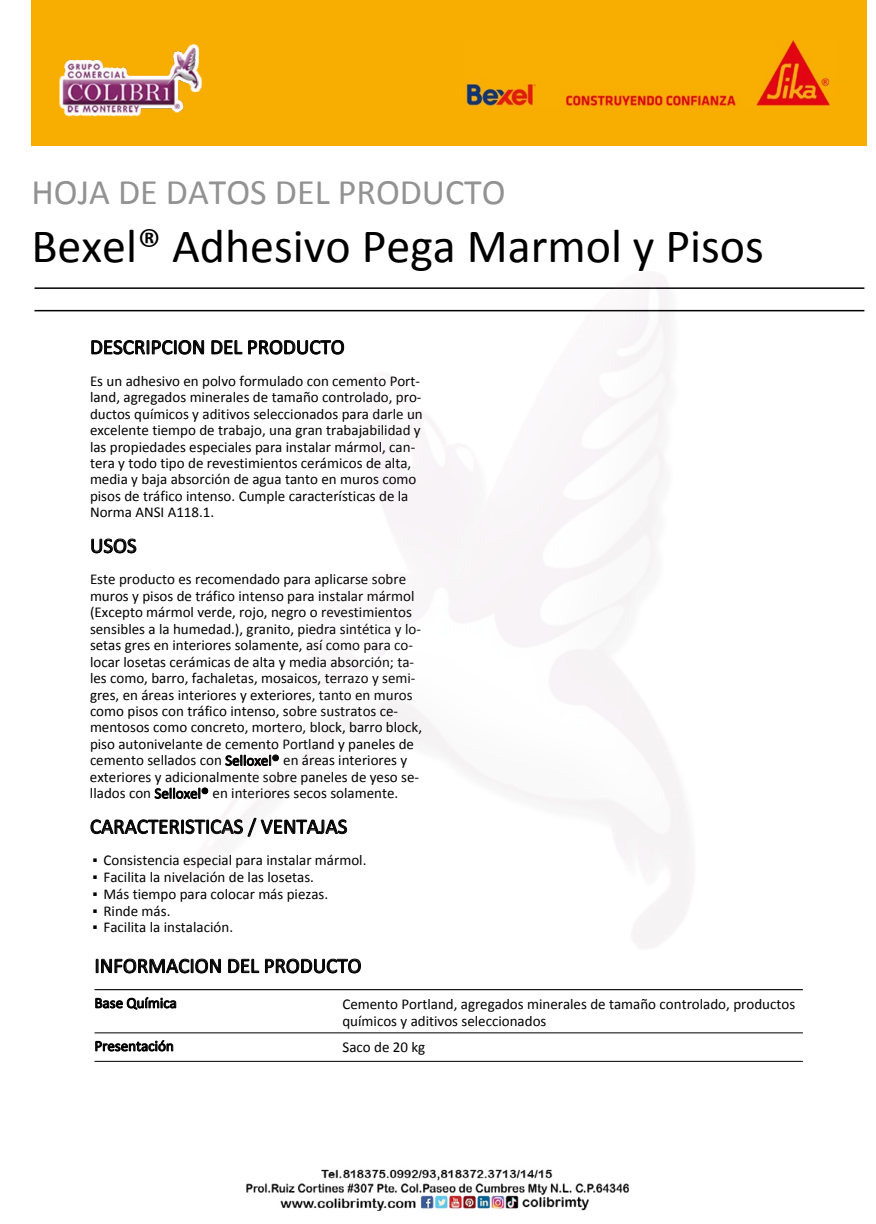
<style>
.page{position:relative;width:876px;height:1224px;background:#fff}
.page>*{position:absolute;margin:0;border:0;box-sizing:border-box;transform-origin:0 0}
.t1{font:48px "Calibri";color:#000}
.t2{font:36px "Calibri";color:#929292}
.t3{font:21px "Calibri";color:#000}
.t4{font:15px/16.5px "Calibri";color:#000}
</style>
<div class="page">
<div style="left:32px;top:0;width:835px;height:146px;background:#f8ae00"></div>
<img style="left:465px;top:40px;width:366px;height:65px">
<hr style="left:34px;top:287px;width:830px;height:2px;background:#000">
<hr style="left:34px;top:310px;width:830px;height:1px;background:#000">
<svg style="left:91px;top:339px;width:83px;height:16px"></svg>
<svg style="left:91px;top:538px;width:46px;height:15px"></svg>
<svg style="left:155px;top:787px;width:19px;height:12px"></svg>
<svg style="left:90px;top:819px;width:84px;height:16px"></svg>
<svg style="left:96px;top:958px;width:125px;height:16px"></svg>
<svg style="left:228px;top:958px;width:133px;height:16px"></svg>
<hr style="left:94px;top:989px;width:709px;height:1px;background:#000">
<svg style="left:95px;top:997px;width:81px;height:13px"></svg>
<hr style="left:94px;top:1032px;width:709px;height:1px;background:#000">
<svg style="left:95px;top:1040px;width:78px;height:12px"></svg>
<hr style="left:94px;top:1061px;width:709px;height:1px;background:#000">
<img style="left:246px;top:1169px;width:383px;height:42px">
<img style="left:59px;top:44px;width:143px;height:73px">
<img style="left:174px;top:275px;width:528px;height:673px">
<h2 class="t2" style="left:32px;top:167px;width:476px">HOJA DE DATOS DEL PRODUCTO</h2>
<h1 class="t1" style="left:32px;top:216px;width:734px">Bexel® Adhesivo Pega Marmol y Pisos</h1>
<h3 class="t3" style="left:90px;top:332px;width:256px">DESCRIPCION DEL PRODUCTO</h3>
<p class="t4" style="left:90px;top:372px;width:334px">Es un adhesivo en polvo formulado con cemento Port&shy;land, agregados minerales de tamaño controlado, pro&shy;ductos químicos y aditivos seleccionados para darle un excelente tiempo de trabajo, una gran trabajabilidad y las propiedades especiales para instalar mármol, can&shy;tera y todo tipo de revestimientos cerámicos de alta, media y baja absorción de agua tanto en muros como pisos de tráfico intenso. Cumple características de la Norma ANSI A118.1.</p>
<h3 class="t3" style="left:90px;top:531px;width:48px">USOS</h3>
<p class="t4" style="left:90px;top:571px;width:334px">Este producto es recomendado para aplicarse sobre muros y pisos de tráfico intenso para instalar mármol (Excepto mármol verde, rojo, negro o revestimientos sensibles a la humedad.), granito, piedra sintética y lo&shy;setas gres en interiores solamente, así como para co&shy;locar losetas cerámicas de alta y media absorción; ta&shy;les como, barro, fachaletas, mosaicos, terrazo y semi&shy;gres, en áreas interiores y exteriores, tanto en muros como pisos con tráfico intenso, sobre sustratos ce&shy;mentosos como concreto, mortero, block, barro block, piso autonivelante de cemento Portland y paneles de cemento sellados con Selloxel® en áreas interiores y exteriores y adicionalmente sobre paneles de yeso se&shy;llados con Selloxel® en interiores secos solamente.</p>
<h3 class="t3" style="left:90px;top:812px;width:259px">CARACTERISTICAS / VENTAJAS</h3>
<p class="t4" style="left:93px;top:852px;width:275px">▪ Consistencia especial para instalar mármol.</p>
<p class="t4" style="left:93px;top:868px;width:223px">▪ Facilita la nivelación de las losetas.</p>
<p class="t4" style="left:93px;top:885px;width:237px">▪ Más tiempo para colocar más piezas.</p>
<p class="t4" style="left:93px;top:902px;width:79px">▪ Rinde más.</p>
<p class="t4" style="left:93px;top:919px;width:142px">▪ Facilita la instalación.</p>
<h3 class="t3" style="left:94px;top:951px;width:269px">INFORMACION DEL PRODUCTO</h3>
<p class="t4" style="left:94px;top:994px;width:84px">Base Química</p>
<p class="t4" style="left:342px;top:994px;width:454px;line-height:17.4px">Cemento Portland, agregados minerales de tamaño controlado, productos químicos y aditivos seleccionados</p>
<p class="t4" style="left:94px;top:1037px;width:81px">Presentación</p>
<p class="t4" style="left:342px;top:1038px;width:84px">Saco de 20 kg</p>
</div>
